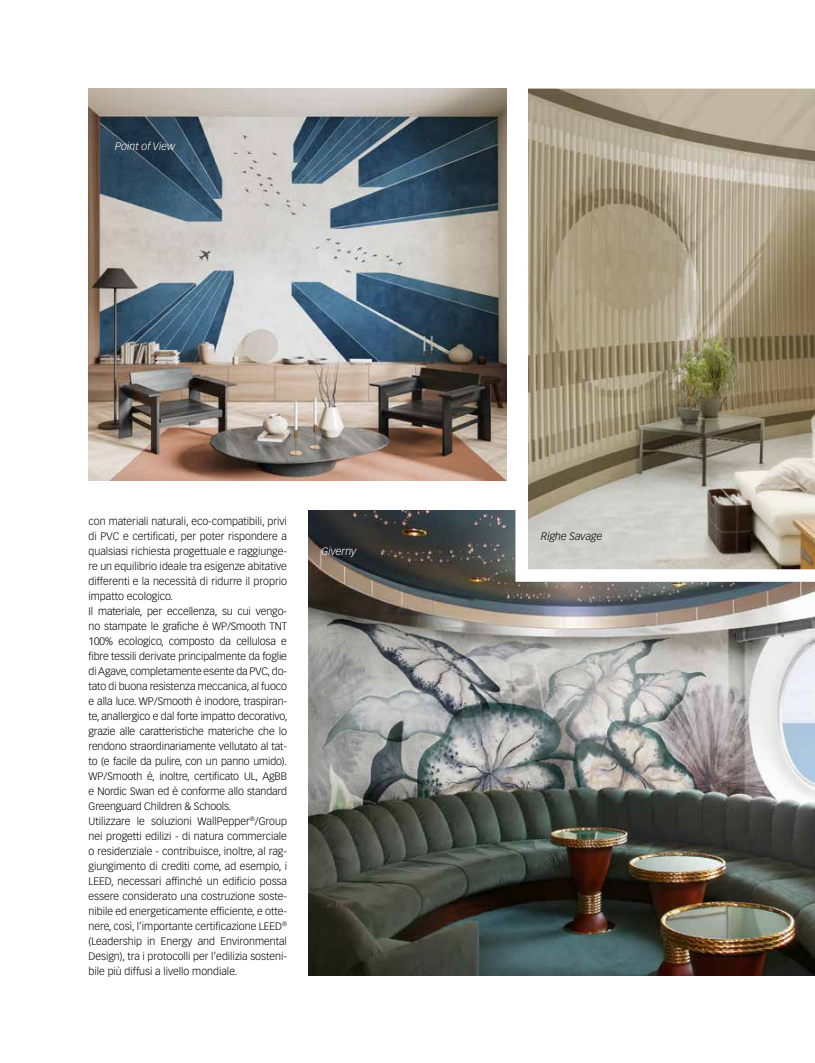
<style>
.page{position:relative;width:815px;height:1063px;background:#fff}
.page>*{position:absolute;margin:0;border:0;box-sizing:border-box;transform-origin:0 0}
.t1{font:300 10.62px/15px "Vectora LT Std";color:#000}
.t2{font:italic 300 10.62px "Vectora LT Std";color:#fff}
.t3{font:italic 300 10.62px "Vectora LT Std";color:#000}
</style>
<div class="page">
<img style="left:308px;top:510px;width:507px;height:465px">
<img style="left:89px;top:89px;width:418px;height:391px">
<svg style="left:509px;top:88px;width:306px;height:500px;background:#aca38f"></svg>
<p class="t2" style="left:115px;top:140px;width:62px">Point of View</p>
<p class="t1" style="left:89px;top:514px;width:200px">con materiali naturali, eco-compatibili, privi di PVC e certificati, per poter rispondere a qualsiasi richiesta progettuale e raggiunge&shy;re un equilibrio ideale tra esigenze abitative differenti e la necessità di ridurre il proprio impatto ecologico.<br>Il materiale, per eccellenza, su cui vengo&shy;no stampate le grafiche è WP/Smooth TNT 100% ecologico, composto da cellulosa e fibre tessili derivate principalmente da foglie di Agave, completamente esente da PVC, do&shy;tato di buona resistenza meccanica, al fuoco e alla luce. WP/Smooth è inodore, traspiran&shy;te, anallergico e dal forte impatto decorativo, grazie alle caratteristiche materiche che lo rendono straordinariamente vellutato al tat&shy;to (e facile da pulire, con un panno umido).<br>WP/Smooth è, inoltre, certificato UL, AgBB e Nordic Swan ed è conforme allo standard Greenguard Children &amp; Schools.<br>Utilizzare le soluzioni WallPepper<sup>®</sup>/Group nei progetti edilizi - di natura commerciale o residenziale - contribuisce, inoltre, al rag&shy;giungimento di crediti come, ad esempio, i LEED, necessari affinché un edificio possa essere considerato una costruzione soste&shy;nibile ed energeticamente efficiente, e otte&shy;nere, così, l’importante certificazione LEED<sup>® </sup>(Leadership in Energy and Environmental Design), tra i protocolli per l’edilizia sosteni&shy;bile più diffusi a livello mondiale.</p>
<p class="t2" style="left:322px;top:545px;width:36px">Giverny</p>
<p class="t3" style="left:541px;top:530px;width:63px">Righe Savage</p>
</div>
